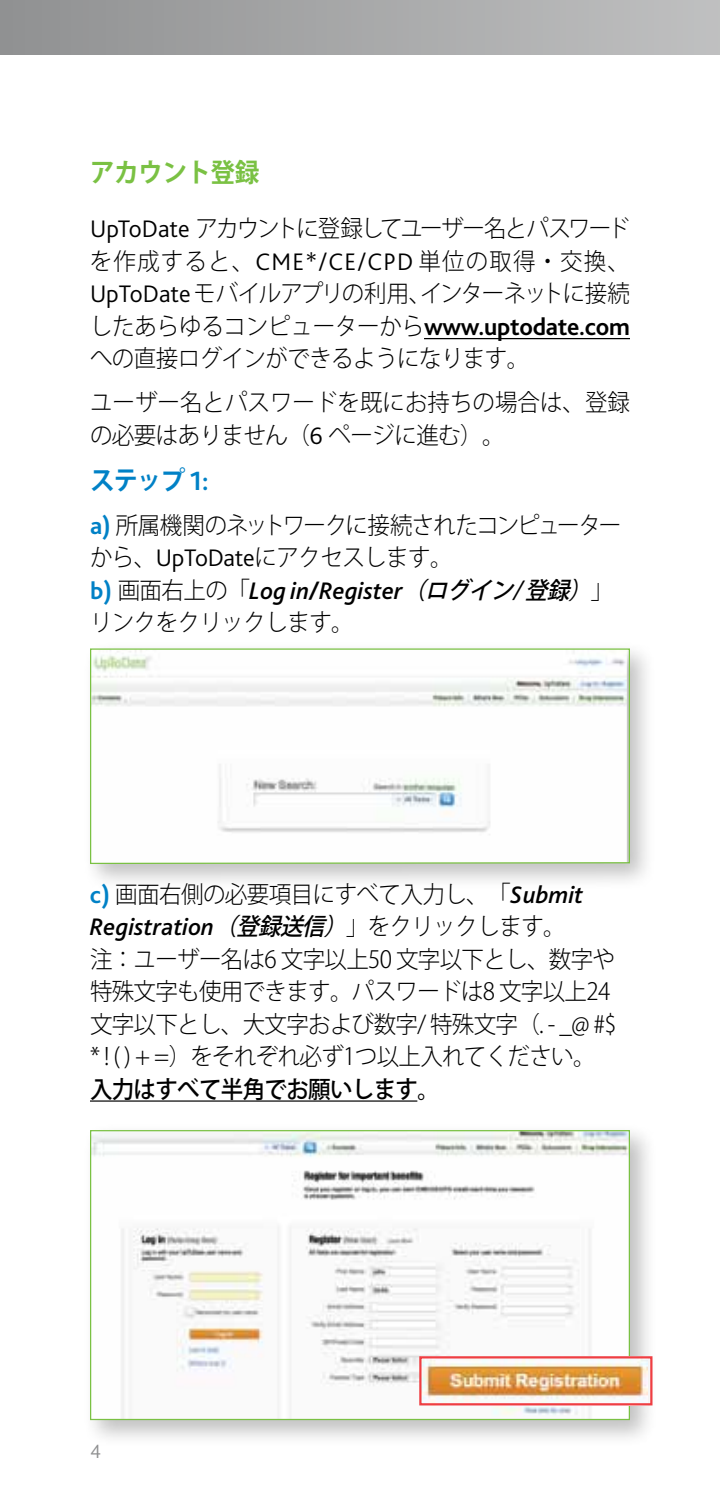
<style>
.page{position:relative;width:720px;height:1508px;background:#fff}
.page>*{position:absolute;margin:0;border:0;box-sizing:border-box;transform-origin:0 0}
.t1{font:700 26px "Koz Go Pro";letter-spacing:-.025em;color:#7ac143;scale:.95 1}
.t2{font:700 26px "Koz Go Pro";color:#0081c6;scale:.95 1}
.t3{font:italic 500 25px "Bliss 2";color:#000}
.t4{font:700 25px "Bliss 2";letter-spacing:-.01em;color:#000}
.t5{font:300 23.75px/32.5px "Koz Go Pro";letter-spacing:-.03em;color:#000;scale:.95 1}
.t6{font:300 23.75px/43.8px "Koz Go Pro";color:#000;scale:.95 1}
.t7{font:300 20px "Bliss 2";color:#8f9091}
.s1{font-family:"Bliss 2";font-size:25px}
.s2{font-family:"Koz Go Pro";font-weight:300;font-size:23.75px}
.s3{font-family:"Bliss 2";font-size:27.5px}
.s4{font-family:"Bliss 2";font-weight:700;font-size:25px;color:#0081c6}
.s5{font-weight:700;font-style:normal;color:#0081c6}
.s6{font-family:"Koz Go Pro";font-weight:300;font-style:normal;font-size:23.75px}
.s7{font-family:"Koz Go Pro";font-size:23.75px}
.s8{font-family:"Bliss 2";font-weight:500;font-style:italic;font-size:25px}
.s9{font-weight:500}
.s10{font-weight:700}
</style>
<div class="page">
<div style="left:0;top:0;width:720px;height:55px;background:linear-gradient(to right,#909192,#bfc0c0)"></div>
<hr style="left:424px;top:338px;width:206px;height:1px;background:#000">
<hr style="left:90px;top:1100px;width:327px;height:1px;background:#000">
<div style="left:82px;top:1122px;width:576px;height:325px;background:#000;opacity:.25"></div>
<img style="left:92px;top:1132px;width:536px;height:286px">
<div style="left:90px;top:1130px;width:540px;height:290px;border:1px solid #7ac143"></div>
<div style="left:82px;top:640px;width:576px;height:251px;background:#000;opacity:.25"></div>
<img style="left:92px;top:650px;width:535px;height:212px">
<div style="left:90px;top:648px;width:540px;height:216px;border:1px solid #7ac143"></div>
<img style="left:422px;top:1359px;width:226px;height:43px">
<div style="left:419px;top:1356px;width:233px;height:49px;border:2px solid #ef3e42"></div>
<p class="t1" style="left:90px;top:156px;width:180px">アカウント登録</p>
<p class="t5" style="left:90px;top:212px;width:570px;text-align:justify"><span class="s1">UpToDate</span> アカウントに登録してユーザー名とパスワードを作成すると、<span class="s1">CME*/CE/CPD</span> 単位の取得・交換、<span class="s1">UpToDate</span> モバイルアプリの利用、インターネットに接続</p>
<p class="t4" style="left:90px;top:311px;width:541px"><span class="s2">したあらゆるコンピューターから</span>www.uptodate.com</p>
<p class="t6" style="left:90px;top:337px;width:570px">への直接ログインができるようになります。<br>ユーザー名とパスワードを既にお持ちの場合は、登録</p>
<p class="t5" style="left:90px;top:419px;width:438px">の必要はありません（<span class="s1">6</span> ページに進む）。</p>
<p class="t2" style="left:90px;top:463px;width:127px">ステップ <span class="s3">1:</span></p>
<p class="t5" style="left:90px;top:509px;width:561px"><span class="s4">a)</span> 所属機関のネットワークに接続されたコンピューターから、<span class="s1">UpToDate</span>にアクセスします。</p>
<p class="t3" style="left:90px;top:575px;width:525px"><span class="s5">b)</span> <span class="s6">画面右上の「</span>Log in/Register<span class="s7">（ログイン/登録）</span><span class="s6">」</span></p>
<p class="t5" style="left:90px;top:606px;width:279px">リンクをクリックします。</p>
<p class="t5" style="left:90px;top:877px;width:521px"><span class="s4">c)</span> 画面右側の必要項目にすべて入力し、「<span class="s8">Submit</span></p>
<p class="t3" style="left:90px;top:911px;width:477px">Registration<span class="s7">（登録送信）</span><span class="s6">」をクリックします。</span></p>
<p class="t5" style="left:90px;top:942px;width:556px">注：ユーザー名は6 文字以上50 文字以下とし、数字や特殊文字も使用できます。パスワードは8 文字以上24文字以下とし、大文字および数字/ 特殊文字（. - _@ #$ * ! ( ) + =）をそれぞれ必ず1つ以上入れてください。<span class="s9">入力はすべて半角でお願いします</span><span class="s10">。</span></p>
<p class="t7" style="left:90px;top:1439px;width:12px">4</p>
</div>
